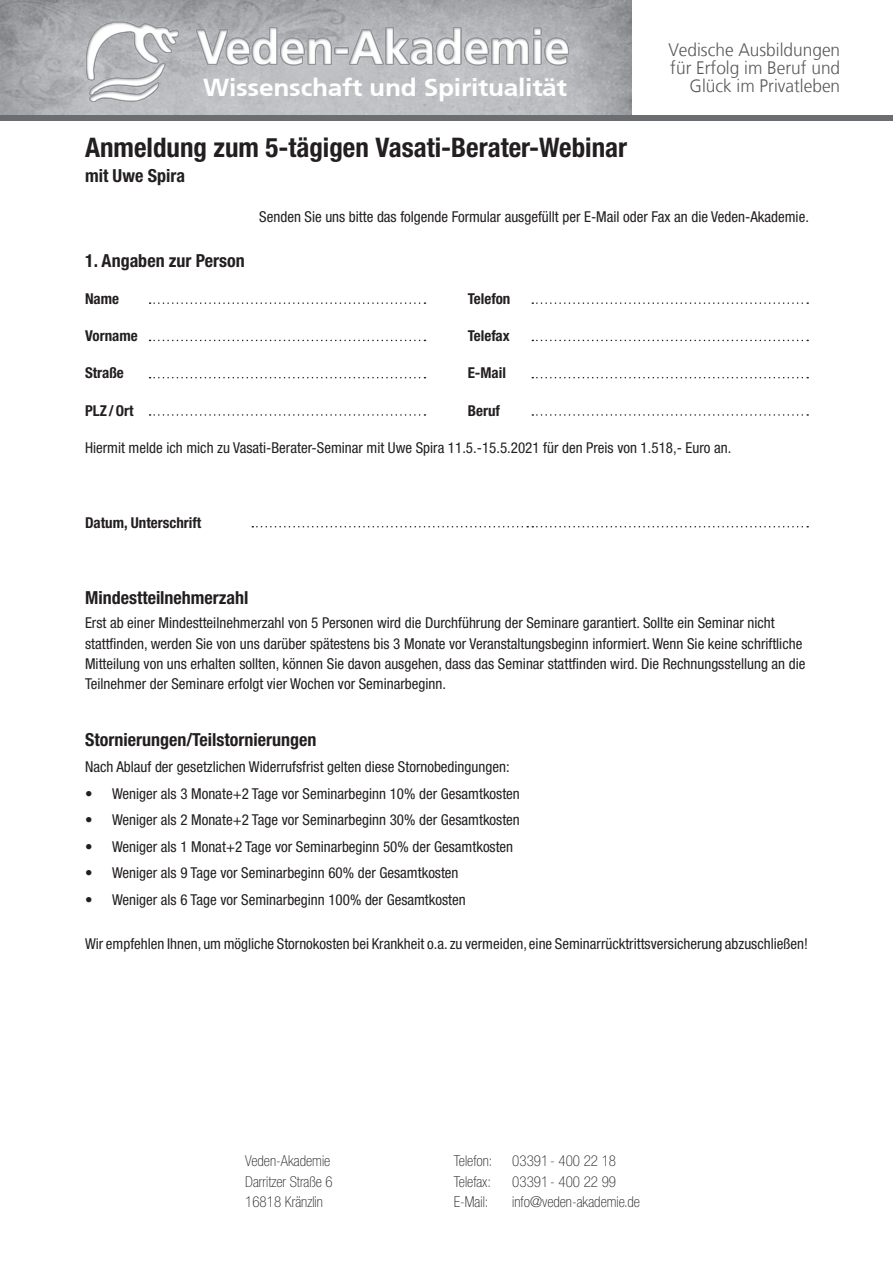
<style>
.page{position:relative;width:893px;height:1263px;background:#fff}
.page>*{position:absolute;margin:0;border:0;box-sizing:border-box;transform-origin:0 0}
.t1{font:700 condensed 27px "Helvetica Neue";color:#231f20}
.t2{font:24.6px "Frutiger E Bold";letter-spacing:-.01em;color:#fff;scale:1.07 1}
.t3{font:700 condensed 18px "Helvetica Neue";color:#231f20}
.t4{font:300 18px/18px "Frutiger LT";color:#57585a;text-align:right;scale:.96 1}
.t5{font:condensed 15px/20.2px "Helvetica Neue";color:#231f20}
.t6{font:100 condensed 15px "Helvetica Neue";color:#231f20}
.t7{font:700 condensed 15px "Helvetica Neue";color:#231f20}
</style>
<div class="page">
<svg style="left:150px;top:302px;width:275px;height:2px"></svg>
<svg style="left:532px;top:302px;width:276px;height:2px"></svg>
<svg style="left:150px;top:340px;width:275px;height:1px"></svg>
<svg style="left:532px;top:340px;width:276px;height:1px"></svg>
<svg style="left:150px;top:377px;width:275px;height:1px"></svg>
<svg style="left:532px;top:377px;width:276px;height:1px"></svg>
<svg style="left:150px;top:414px;width:275px;height:2px"></svg>
<svg style="left:532px;top:414px;width:276px;height:2px"></svg>
<svg style="left:252px;top:526px;width:556px;height:1px"></svg>
<img style="left:1px;top:0;width:630px;height:115px">
<img style="left:193px;top:23px;width:380px;height:46px">
<img style="left:83px;top:15px;width:99px;height:95px">
<div style="left:0;top:115px;width:893px;height:6px;background:#6c6d70"></div>
<h2 class="t2" style="left:203px;top:73px;width:341px">Wissenschaft und Spiritualität</h2>
<h1 class="t1" style="left:85px;top:131px;width:544px">Anmeldung zum 5-tägigen Vasati-Berater-Webinar</h1>
<p class="t3" style="left:85px;top:165px;width:101px">mit Uwe Spira</p>
<p class="t4" style="left:668px;top:41px;width:181px">Vedische Ausbildungen für Erfolg im Beruf und<br>Glück im Privatleben</p>
<p class="t5" style="left:259px;top:207px;width:551px">Senden Sie uns bitte das folgende Formular ausgefüllt per E-Mail oder Fax an die Veden-Akademie.</p>
<p class="t3" style="left:85px;top:249px;width:161px">1. Angaben zur Person</p>
<p class="t7" style="left:85px;top:289px;width:36px">Name</p>
<p class="t7" style="left:468px;top:289px;width:44px">Telefon</p>
<p class="t7" style="left:85px;top:327px;width:54px">Vorname</p>
<p class="t7" style="left:468px;top:327px;width:43px">Telefax</p>
<p class="t7" style="left:85px;top:364px;width:40px">Straße</p>
<p class="t7" style="left:468px;top:364px;width:40px">E-Mail</p>
<p class="t7" style="left:85px;top:401px;width:50px">PLZ /Ort</p>
<p class="t7" style="left:468px;top:401px;width:34px">Beruf</p>
<p class="t5" style="left:85px;top:437px;width:648px">Hiermit melde ich mich zu Vasati-Berater-Seminar mit Uwe Spira 11.5.-15.5.2021 für den Preis von 1.518,- Euro an.</p>
<p class="t7" style="left:85px;top:513px;width:118px">Datum, Unterschrift</p>
<p class="t3" style="left:85px;top:586px;width:165px">Mindestteilnehmerzahl</p>
<p class="t5" style="left:85px;top:613px;width:722px">Erst ab einer Mindestteilnehmerzahl von 5 Personen wird die Durchführung der Seminare garantiert. Sollte ein Seminar nicht stattfinden, werden Sie von uns darüber spätestens bis 3 Monate vor Veranstaltungsbeginn informiert. Wenn Sie keine schriftliche Mitteilung von uns erhalten sollten, können Sie davon ausgehen, dass das Seminar stattfinden wird. Die Rechnungsstellung an die Teilnehmer der Seminare erfolgt vier Wochen vor Seminarbeginn.</p>
<p class="t3" style="left:85px;top:728px;width:233px">Stornierungen/Teilstornierungen</p>
<p class="t5" style="left:85px;top:757px;width:426px">Nach Ablauf der gesetzlichen Widerrufsfrist gelten diese Stornobedingungen:</p>
<p class="t5" style="left:85px;top:783px;width:436px">• Weniger als 3 Monate+2 Tage vor Seminarbeginn 10% der Gesamtkosten</p>
<p class="t5" style="left:85px;top:810px;width:436px">• Weniger als 2 Monate+2 Tage vor Seminarbeginn 30% der Gesamtkosten</p>
<p class="t5" style="left:85px;top:836px;width:430px">• Weniger als 1 Monat+2 Tage vor Seminarbeginn 50% der Gesamtkosten</p>
<p class="t5" style="left:85px;top:863px;width:375px">• Weniger als 9 Tage vor Seminarbeginn 60% der Gesamtkosten</p>
<p class="t5" style="left:85px;top:889px;width:382px">• Weniger als 6 Tage vor Seminarbeginn 100% der Gesamtkosten</p>
<p class="t5" style="left:85px;top:934px;width:724px">Wir empfehlen Ihnen, um mögliche Stornokosten bei Krankheit o.a. zu vermeiden, eine Seminarrücktrittsversicherung abzuschließen!</p>
<p class="t6" style="left:245px;top:1152px;width:87px">Veden-Akademie</p>
<p class="t6" style="left:454px;top:1152px;width:40px">Telefon:</p>
<p class="t6" style="left:512px;top:1152px;width:105px">03391 - 400 22 18</p>
<p class="t6" style="left:245px;top:1173px;width:89px">Darritzer Straße 6</p>
<p class="t6" style="left:454px;top:1173px;width:39px">Telefax:</p>
<p class="t6" style="left:512px;top:1173px;width:105px">03391 - 400 22 99</p>
<p class="t6" style="left:245px;top:1193px;width:79px">16818 Kränzlin</p>
<p class="t6" style="left:454px;top:1193px;width:36px">E-Mail:</p>
<p class="t6" style="left:512px;top:1193px;width:129px">info@veden-akademie.de</p>
</div>
